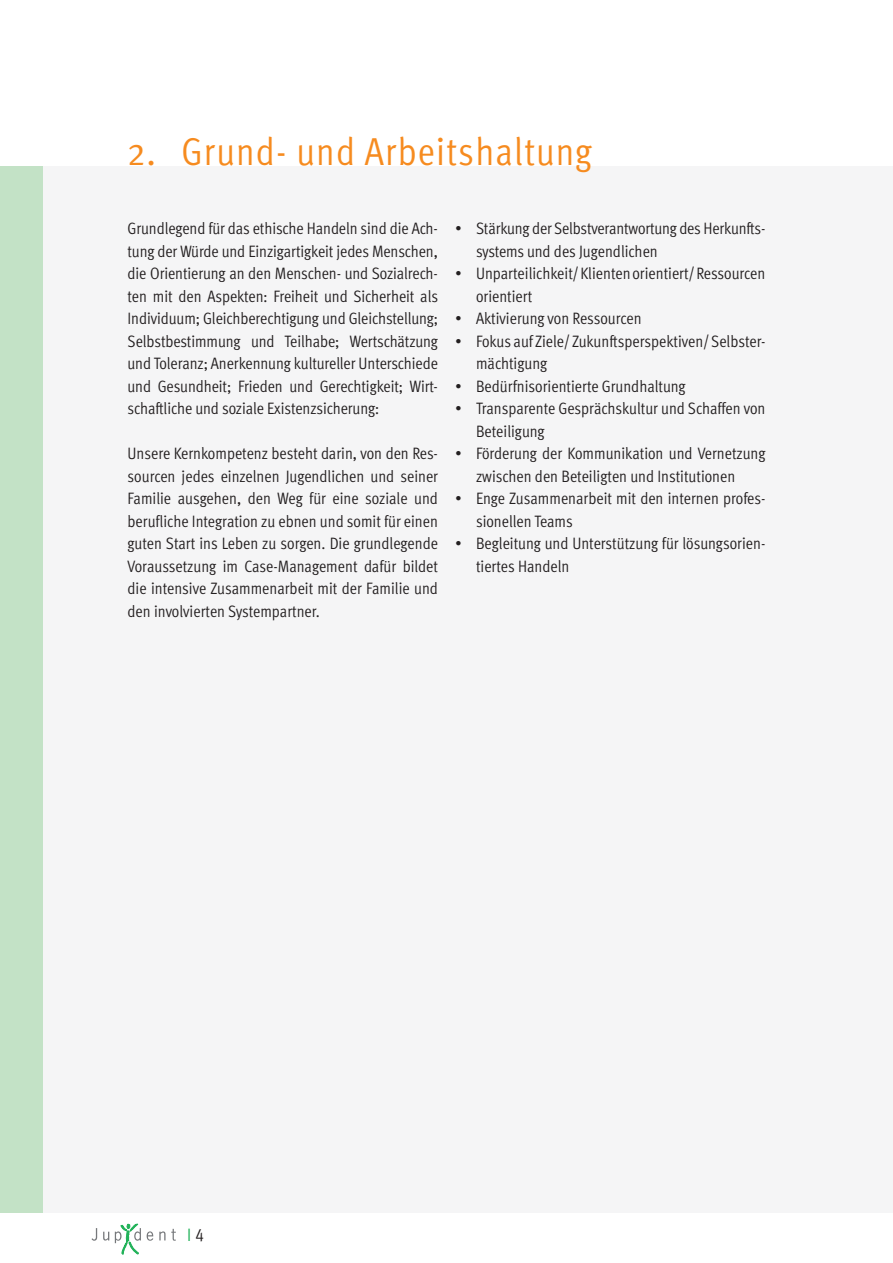
<style>
.page{position:relative;width:893px;height:1263px;background:#fff}
.page>*{position:absolute;margin:0;border:0;box-sizing:border-box;transform-origin:0 0}
.t1{font:39px "Meta Cond Normal";letter-spacing:.03em;color:#f68b1f}
.t2{font:18px "Meta Cond Normal";color:#21b259}
.t3{font:16.5px/22.5px "Meta Cond Normal";color:#231f20}
.s1{font-family:"Meta Cond Normal Expert";color:#231f20}
</style>
<div class="page">
<div style="left:0;top:166px;width:893px;height:1047px;background:#f5f5f6"></div>
<div style="left:0;top:166px;width:43px;height:1047px;background:#c3e2c6"></div>
<svg style="left:92px;top:1228px;width:5px;height:13px"></svg>
<svg style="left:103px;top:1232px;width:6px;height:8px"></svg>
<svg style="left:147px;top:1231px;width:6px;height:10px"></svg>
<svg style="left:159px;top:1229px;width:17px;height:12px"></svg>
<svg style="left:115px;top:1224px;width:26px;height:31px"></svg>
<h1 class="t1" style="left:128px;top:130px;width:466px">2. Grund- und Arbeitshaltung</h1>
<p class="t3" style="left:128px;top:217px;width:312px;text-align:justify">Grundlegend für das ethische Handeln sind die Ach&shy;tung der Würde und Einzigartigkeit jedes Menschen, die Orientierung an den Menschen- und Sozialrech&shy;ten mit den Aspekten: Freiheit und Sicherheit als Individuum; Gleichberechtigung und Gleichstellung; Selbstbestimmung und Teilhabe; Wertschätzung und Toleranz; Anerkennung kultureller Unterschiede und Gesundheit; Frieden und Gerechtigkeit; Wirt&shy;schaftliche und soziale Existenzsicherung:</p>
<p class="t3" style="left:128px;top:442px;width:312px;text-align:justify">Unsere Kernkompetenz besteht darin, von den Res&shy;sourcen jedes einzelnen Jugendlichen und seiner Familie ausgehen, den Weg für eine soziale und berufliche Integration zu ebnen und somit für einen guten Start ins Leben zu sorgen. Die grundlegende Voraussetzung im Case-Management dafür bildet die intensive Zusammenarbeit mit der Familie und den involvierten Systempartner.</p>
<p class="t3" style="left:476px;top:217px;width:291px;text-indent:-21px">• Stärkung der Selbstverantwortung des Herkunfts&shy;systems und des Jugendlichen</p>
<p class="t3" style="left:476px;top:262px;width:291px;text-indent:-21px">• Unparteilichkeit/ Klienten orientiert/ Ressourcen orientiert</p>
<p class="t3" style="left:455px;top:307px;width:188px">• Aktivierung von Ressourcen</p>
<p class="t3" style="left:476px;top:330px;width:289px;text-indent:-21px">• Fokus auf Ziele/ Zukunftsperspektiven/ Selbster&shy;mächtigung</p>
<p class="t3" style="left:455px;top:375px;width:232px">• Bedürfnisorientierte Grundhaltung</p>
<p class="t3" style="left:476px;top:397px;width:291px;text-indent:-21px">• Transparente Gesprächskultur und Schaffen von<br>Beteiligung</p>
<p class="t3" style="left:455px;top:442px;width:312px;text-align:center">• Förderung der Kommunikation und Vernetzung zwischen den Beteiligten und Institutionen</p>
<p class="t3" style="left:476px;top:487px;width:291px;text-indent:-21px">• Enge Zusammenarbeit mit den internen profes&shy;sionellen Teams</p>
<p class="t3" style="left:476px;top:532px;width:291px;text-indent:-21px">• Begleitung und Unterstützung für lösungsorien&shy;tiertes Handeln</p>
<p class="t2" style="left:187px;top:1225px;width:18px">I <span class="s1">4</span></p>
</div>
